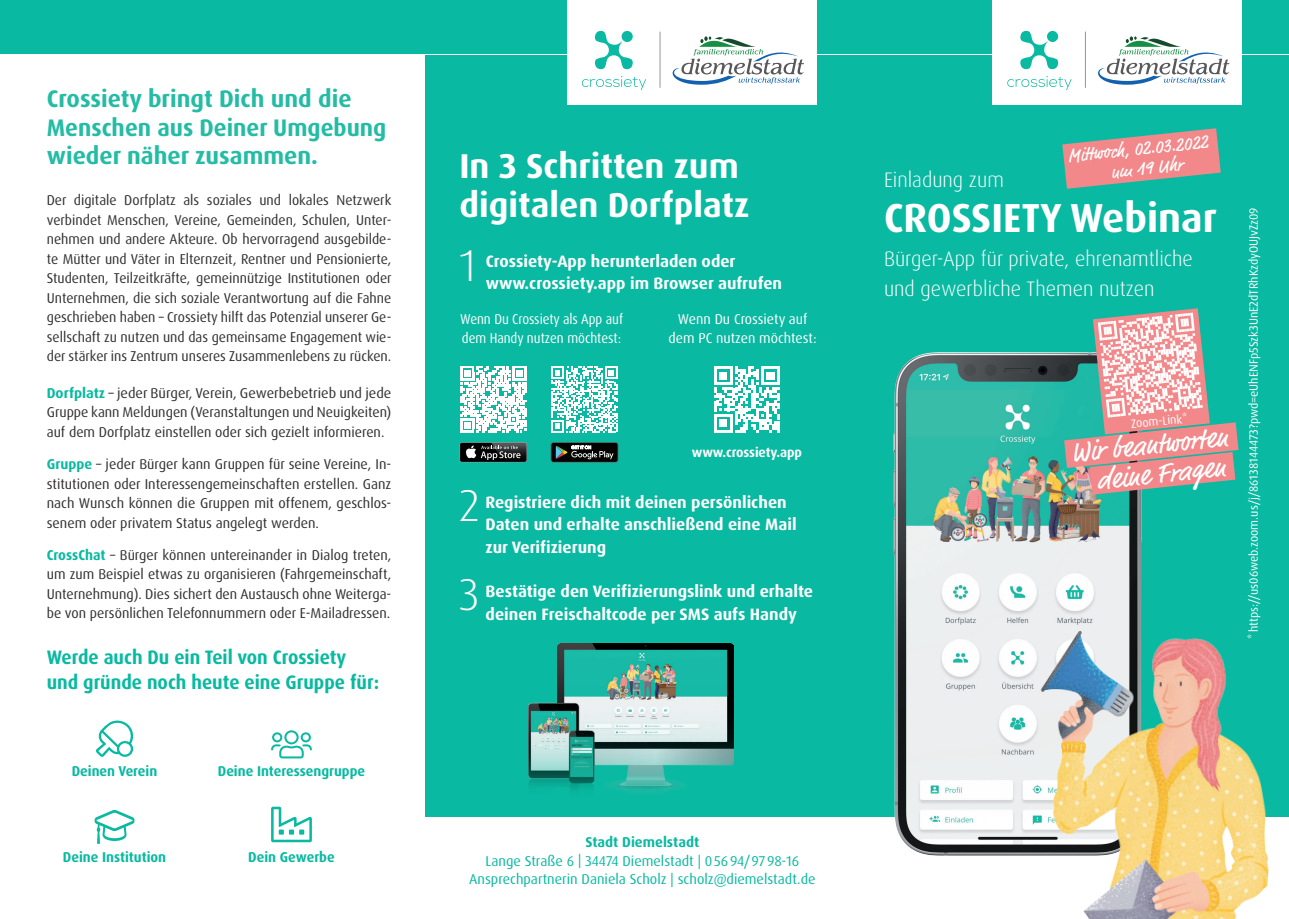
<style>
.page{position:relative;width:1289px;height:919px;background:#fff}
.page>*{position:absolute;margin:0;border:0;box-sizing:border-box;transform-origin:0 0}
.t1{font:300 44.55px/89.4px "Dax OT";color:#fff}
.t2{font:700 40.5px "Dax OT";color:#fff}
.t3{font:700 34.5px/39px "Dax OT";color:#fff}
.t4{font:28.35px/30px "Market Pro";color:#fff;text-align:right}
.t5{font:700 24px/28.5px "Dax OT";color:#24bca5}
.t6{font:300 21px/30px "Dax OT";color:#fff}
.t7{font:700 19.5px/25.5px "Dax OT";color:#09b9a1;scale:.94 1}
.t8{font:18.75px/19.8px "Market Pro";color:#fff}
.t9{font:700 16.5px/22.5px "Dax OT";color:#fff}
.t10{font:14.25px/19.5px "Dax OT";color:#312f30;text-align:justify}
.t11{font:14.25px/19.5px "Dax OT";color:#312f30;text-align:justify;scale:.96 1}
.t12{font:14.25px/17.5px "Dax OT";color:#09b9a1;text-align:center}
.t13{font:700 14.25px "Dax OT";color:#09b9a1;scale:.96 1}
.t14{font:14.25px/19.5px "Dax OT";letter-spacing:-.005em;color:#fff;scale:.91 1}
.t15{font:14.25px/19.5px "Dax OT";letter-spacing:-.005em;color:#fff;text-align:center}
.t16{font:700 14.25px "Dax OT";color:#09b9a1}
.t17{font:700 13.5px "Dax OT";letter-spacing:-.005em;color:#fff}
.t18{font:12px "Dax OT";color:#fff}
.s1{font-weight:700;color:#09b9a1}
</style>
<div class="page">
<div style="left:425px;top:55px;width:863px;height:761px;background:#09b9a1"></div>
<div style="left:0;top:0;width:1288px;height:53px;background:#09b9a1"></div>
<div style="left:459px;top:442px;width:68px;height:20px;background:#5b6768;border-radius:2px"></div>
<div style="left:460px;top:443px;width:66px;height:19px;background:#000;border-radius:2px"></div>
<svg style="left:465px;top:442px;width:62px;height:20px"></svg>
<svg style="left:460px;top:366px;width:66px;height:66px"></svg>
<svg style="left:551px;top:366px;width:66px;height:66px"></svg>
<svg style="left:714px;top:366px;width:65px;height:66px"></svg>
<svg style="left:271px;top:806px;width:41px;height:36px"></svg>
<svg style="left:271px;top:730px;width:41px;height:28px"></svg>
<svg style="left:96px;top:720px;width:38px;height:37px"></svg>
<svg style="left:94px;top:810px;width:41px;height:33px"></svg>
<svg style="left:551px;top:442px;width:67px;height:20px"></svg>
<img style="left:893px;top:353px;width:248px;height:502px">
<svg style="left:1062px;top:128px;width:158px;height:61px"></svg>
<img style="left:529px;top:644px;width:204px;height:148px">
<div style="left:992px;top:0;width:250px;height:104px;background:#fff"></div>
<svg style="left:1007px;top:76px;width:64px;height:14px"></svg>
<svg style="left:1020px;top:31px;width:38px;height:38px"></svg>
<div style="left:1046px;top:31px;width:12px;height:11px;background:#09b9a1;border-radius:50%"></div>
<svg style="left:1098px;top:36px;width:131px;height:49px"></svg>
<hr style="left:1085px;top:32px;width:1px;height:56px;background:#939598">
<div style="left:567px;top:0;width:249px;height:104px;background:#fff"></div>
<svg style="left:582px;top:76px;width:64px;height:14px"></svg>
<svg style="left:595px;top:31px;width:37px;height:38px"></svg>
<div style="left:621px;top:31px;width:11px;height:11px;background:#09b9a1;border-radius:50%"></div>
<svg style="left:672px;top:36px;width:132px;height:49px"></svg>
<hr style="left:659px;top:32px;width:1px;height:56px;background:#939598">
<img style="left:1017px;top:617px;width:266px;height:301px">
<svg style="left:1064px;top:308px;width:174px;height:186px"></svg>
<h3 class="t5" style="left:47px;top:85px;width:341px">Crossiety bringt Dich und die<br>Menschen aus Deiner Umgebung wieder näher zusammen.</h3>
<p class="t11" style="left:47px;top:190px;width:361px">Der digitale Dorfplatz als soziales und lokales Netzwerk verbindet Menschen, Vereine, Gemeinden, Schulen, Unter&shy;nehmen und andere Akteure. Ob hervorragend ausgebilde&shy;te Mütter und Väter in Elternzeit, Rentner und Pensionierte, Studenten, Teilzeitkräfte, gemeinnützige Institutionen oder Unternehmen, die sich soziale Verantwortung auf die Fahne geschrieben haben – Crossiety hilft das Potenzial unserer Ge&shy;sellschaft zu nutzen und das gemeinsame Engagement wie&shy;der stärker ins Zentrum unseres Zusammenlebens zu rücken.</p>
<p class="t10" style="left:47px;top:383px;width:346px"><span class="s1">Dorfplatz</span> – jeder Bürger, Verein, Gewerbebetrieb und jede Gruppe kann Meldungen (Veranstaltungen und Neuigkeiten) auf dem Dorfplatz einstellen oder sich gezielt informieren.</p>
<p class="t10" style="left:47px;top:454px;width:346px"><span class="s1">Gruppe</span> – jeder Bürger kann Gruppen für seine Vereine, In&shy;stitutionen oder Interessengemeinschaften erstellen. Ganz nach Wunsch können die Gruppen mit offenem, geschlos&shy;senem oder privatem Status angelegt werden.</p>
<p class="t10" style="left:47px;top:545px;width:346px"><span class="s1">CrossChat</span> – Bürger können untereinander in Dialog treten, um zum Beispiel etwas zu organisieren (Fahrgemeinschaft, Unternehmung). Dies sichert den Austausch ohne Weiterga&shy;be von persönlichen Telefonnummern oder E-Mailadressen.</p>
<h3 class="t7" style="left:47px;top:644px;width:355px">Werde auch Du ein Teil von Crossiety und gründe noch heute eine Gruppe für:</h3>
<p class="t13" style="left:72px;top:762px;width:91px">Deinen Verein</p>
<p class="t13" style="left:218px;top:762px;width:155px">Deine Interessengruppe</p>
<p class="t13" style="left:63px;top:847px;width:109px">Deine Institution</p>
<p class="t13" style="left:248px;top:847px;width:91px">Dein Gewerbe</p>
<h3 class="t3" style="left:459px;top:147px;width:291px">In 3 Schritten zum digitalen Dorfplatz</h3>
<h1 class="t1" style="left:459px;top:221px;width:19px">1</h1>
<p class="t9" style="left:486px;top:250px;width:251px">Crossiety-App herunterladen oder</p>
<p class="t9" style="left:486px;top:272px;width:298px">www.crossiety.app im Browser aufrufen</p>
<p class="t14" style="left:460px;top:309px;width:180px">Wenn Du Crossiety als App auf dem Handy nutzen möchtest:</p>
<p class="t15" style="left:668px;top:309px;width:150px">Wenn Du Crossiety auf dem PC nutzen möchtest:</p>
<p class="t17" style="left:692px;top:443px;width:112px">www.crossiety.app</p>
<h1 class="t1" style="left:459px;top:461px;width:22px">2<br>3</h1>
<p class="t9" style="left:485px;top:491px;width:312px">Registriere dich mit deinen persönlichen<br>Daten und erhalte anschließend eine Mail zur Verifizierung</p>
<p class="t9" style="left:485px;top:580px;width:329px">Bestätige den Verifizierungslink und erhalte deinen Freischaltcode per SMS aufs Handy</p>
<p class="t16" style="left:585px;top:832px;width:115px">Stadt Diemelstadt</p>
<p class="t12" style="left:469px;top:852px;width:348px">Lange Straße 6 | 34474 Diemelstadt | 05694/9798-16<br>Ansprechpartnerin Daniela Scholz | scholz@diemelstadt.de</p>
<h3 class="t8" style="left:1108px;top:143px;width:101px;text-indent:-42px;rotate:-6deg">Mittwoch, 02.03.2022 um 19 Uhr</h3>
<h3 class="t6" style="left:884px;top:164px;width:121px">Einladung zum</h3>
<h2 class="t2" style="left:884px;top:191px;width:334px">CROSSIETY Webinar</h2>
<h3 class="t6" style="left:884px;top:244px;width:310px">Bürger-App für private, ehrenamtliche und gewerbliche Themen nutzen</h3>
<p class="t18" style="left:1130px;top:416px;width:58px;rotate:-5deg">Zoom-Link*</p>
<h3 class="t4" style="left:1069px;top:439px;width:159px;rotate:-6deg">Wir beantworten deine Fragen</h3>
<p class="t18" style="left:1245px;top:638px;width:433px;rotate:-90deg">*https://us06web.zoom.us/j/86138144473?pwd=eUhENFp5Szk3UnE2dTRhKzdyOUJvZz09</p>
</div>
